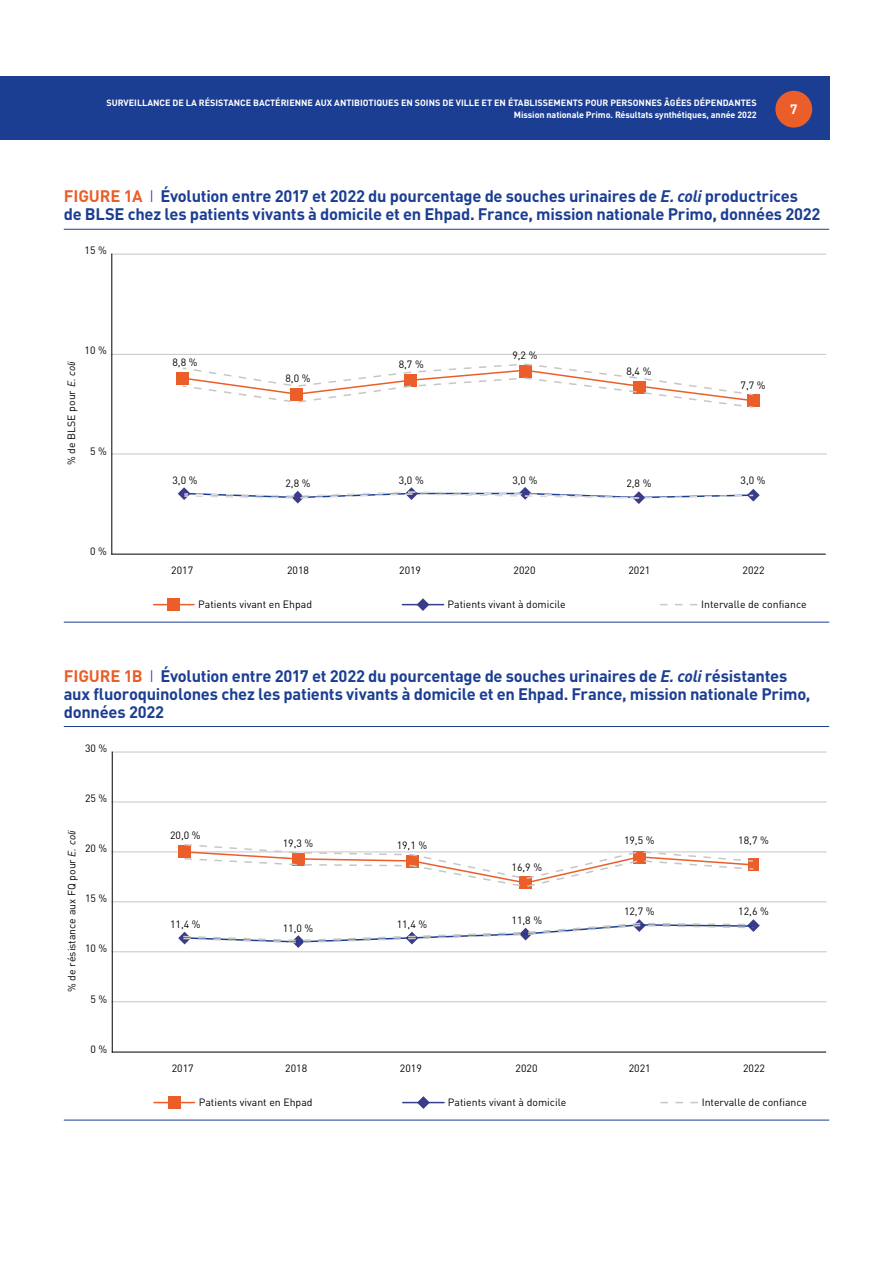
<style>
.page{position:relative;width:893px;height:1263px;background:#fff}
.page>*{position:absolute;margin:0;border:0;box-sizing:border-box;transform-origin:0 0}
.FIG-Titre-Filet{font:700 16.5px/18px "DIN Pro";letter-spacing:-.015em;color:#1b3e92}
.t1{font:700 13.5px "DIN Pro";color:#fff}
.t2{font:10.5px "DIN Pro";color:#000}
.t3{font:700 9px/12px "DIN Pro";color:#fff;text-align:right}
.s1{color:#eb5e29}
.s2{font-weight:300}
.s3{font-style:italic}
</style>
<div class="page">
<div style="left:0;top:77px;width:829px;height:63px;background:#1b3e92"></div>
<div style="left:775px;top:91px;width:37px;height:37px;background:#eb5e29;border-radius:50%"></div>
<hr style="left:64px;top:229px;width:765px;height:1px;background:#1b3e92">
<hr style="left:111px;top:354px;width:715px;height:1px;background:#c6c6c6">
<hr style="left:111px;top:254px;width:715px;height:1px;background:#c6c6c6">
<hr style="left:112px;top:454px;width:715px;height:1px;background:#c6c6c6">
<hr style="left:111px;top:254px;width:1px;height:300px;background:#000">
<hr style="left:112px;top:554px;width:713px;height:1px;background:#000">
<div style="left:176px;top:372px;width:13px;height:12px;background:#eb5e29"></div>
<div style="left:747px;top:394px;width:13px;height:13px;background:#eb5e29"></div>
<svg style="left:178px;top:487px;width:582px;height:17px"></svg>
<svg style="left:181px;top:363px;width:572px;height:45px"></svg>
<div style="left:167px;top:598px;width:13px;height:13px;background:#eb5e29"></div>
<svg style="left:417px;top:598px;width:12px;height:13px"></svg>
<svg style="left:660px;top:604px;width:37px;height:1px"></svg>
<hr style="left:402px;top:604px;width:42px;height:1px;background:#3a3b89">
<svg style="left:154px;top:604px;width:40px;height:1px"></svg>
<hr style="left:64px;top:622px;width:765px;height:1px;background:#1b3e92">
<hr style="left:64px;top:726px;width:765px;height:1px;background:#1b3e92">
<hr style="left:112px;top:851px;width:714px;height:1px;background:#c6c6c6">
<hr style="left:112px;top:901px;width:714px;height:1px;background:#c6c6c6">
<hr style="left:112px;top:951px;width:714px;height:1px;background:#c6c6c6">
<hr style="left:112px;top:1001px;width:714px;height:1px;background:#c6c6c6">
<hr style="left:112px;top:802px;width:714px;height:1px;background:#c6c6c6">
<hr style="left:112px;top:752px;width:714px;height:1px;background:#c6c6c6">
<hr style="left:112px;top:752px;width:1px;height:300px;background:#000">
<hr style="left:112px;top:1052px;width:714px;height:1px;background:#000">
<div style="left:178px;top:845px;width:13px;height:13px;background:#eb5e29"></div>
<div style="left:519px;top:876px;width:13px;height:13px;background:#eb5e29"></div>
<div style="left:748px;top:858px;width:11px;height:13px;background:#eb5e29"></div>
<svg style="left:184px;top:844px;width:571px;height:43px"></svg>
<svg style="left:178px;top:919px;width:582px;height:29px"></svg>
<div style="left:168px;top:1096px;width:13px;height:13px;background:#eb5e29"></div>
<svg style="left:417px;top:1096px;width:13px;height:13px"></svg>
<svg style="left:660px;top:1102px;width:38px;height:1px"></svg>
<hr style="left:403px;top:1102px;width:41px;height:1px;background:#3a3b89">
<svg style="left:154px;top:1102px;width:41px;height:1px"></svg>
<hr style="left:64px;top:1119px;width:765px;height:1px;background:#1b3e92">
<p class="t3" style="left:106px;top:96px;width:652px">SURVEILLANCE DE LA RÉSISTANCE BACTÉRIENNE AUX ANTIBIOTIQUES EN SOINS DE VILLE ET EN ÉTABLISSEMENTS POUR PERSONNES ÂGÉES DÉPENDANTES<br>Mission nationale Primo. Résultats synthétiques, année 2022</p>
<p class="t1" style="left:790px;top:98px;width:9px">7</p>
<p class="FIG-Titre-Filet" style="left:64px;top:185px;width:758px"><span class="s1">FIGURE 1A</span> <span class="s2">I</span> Évolution entre 2017 et 2022 du pourcentage de souches urinaires de <span class="s3">E. coli</span> productrices<br>de BLSE chez les patients vivants à domicile et en Ehpad. France, mission nationale Primo, données 2022</p>
<p class="t2" style="left:85px;top:242px;width:24px">15 %</p>
<p class="t2" style="left:63px;top:465px;width:106px;rotate:-90deg">% de BLSE pour <span class="s3">E. coli</span></p>
<p class="t2" style="left:85px;top:342px;width:24px">10 %</p>
<p class="t2" style="left:90px;top:442px;width:18px">5 %</p>
<p class="t2" style="left:90px;top:543px;width:18px">0 %</p>
<p class="t2" style="left:172px;top:354px;width:27px">8,8 %</p>
<p class="t2" style="left:285px;top:370px;width:27px">8,0 %</p>
<p class="t2" style="left:399px;top:356px;width:27px">8,7 %</p>
<p class="t2" style="left:512px;top:347px;width:27px">9,2 %</p>
<p class="t2" style="left:626px;top:362px;width:27px">8,4 %</p>
<p class="t2" style="left:741px;top:377px;width:27px">7,7 %</p>
<p class="t2" style="left:172px;top:471px;width:27px">3,0 %</p>
<p class="t2" style="left:285px;top:475px;width:27px">2,8 %</p>
<p class="t2" style="left:399px;top:471px;width:27px">3,0 %</p>
<p class="t2" style="left:512px;top:471px;width:27px">3,0 %</p>
<p class="t2" style="left:741px;top:472px;width:27px">3,0 %</p>
<p class="t2" style="left:626px;top:475px;width:27px">2,8 %</p>
<p class="t2" style="left:171px;top:561px;width:23px">2017</p>
<p class="t2" style="left:287px;top:561px;width:23px">2018</p>
<p class="t2" style="left:399px;top:561px;width:23px">2019</p>
<p class="t2" style="left:514px;top:561px;width:23px">2020</p>
<p class="t2" style="left:628px;top:561px;width:23px">2021</p>
<p class="t2" style="left:743px;top:561px;width:23px">2022</p>
<p class="t2" style="left:198px;top:596px;width:115px">Patients vivant en Ehpad</p>
<p class="t2" style="left:447px;top:596px;width:120px">Patients vivant à domicile</p>
<p class="t2" style="left:701px;top:596px;width:107px">Intervalle de confiance</p>
<p class="FIG-Titre-Filet" style="left:64px;top:665px;width:748px"><span class="s1">FIGURE 1B</span> <span class="s2">I</span> Évolution entre 2017 et 2022 du pourcentage de souches urinaires de <span class="s3">E. coli</span> résistantes aux fluoroquinolones chez les patients vivants à domicile et en Ehpad. France, mission nationale Primo, données 2022</p>
<p class="t2" style="left:85px;top:740px;width:24px">30 %</p>
<p class="t2" style="left:85px;top:790px;width:24px">25 %</p>
<p class="t2" style="left:63px;top:992px;width:163px;rotate:-90deg">% de résistance aux FQ pour <span class="s3">E. coli</span></p>
<p class="t2" style="left:85px;top:840px;width:24px">20 %</p>
<p class="t2" style="left:85px;top:890px;width:24px">15 %</p>
<p class="t2" style="left:85px;top:940px;width:24px">10 %</p>
<p class="t2" style="left:91px;top:990px;width:18px">5 %</p>
<p class="t2" style="left:91px;top:1041px;width:18px">0 %</p>
<p class="t2" style="left:170px;top:827px;width:32px">20,0 %</p>
<p class="t2" style="left:283px;top:835px;width:32px">19,3 %</p>
<p class="t2" style="left:738px;top:832px;width:32px">18,7 %</p>
<p class="t2" style="left:624px;top:832px;width:32px">19,5 %</p>
<p class="t2" style="left:397px;top:837px;width:32px">19,1 %</p>
<p class="t2" style="left:512px;top:859px;width:32px">16,9 %</p>
<p class="t2" style="left:170px;top:916px;width:32px">11,4 %</p>
<p class="t2" style="left:283px;top:919px;width:32px">11,0 %</p>
<p class="t2" style="left:397px;top:916px;width:32px">11,4 %</p>
<p class="t2" style="left:512px;top:912px;width:32px">11,8 %</p>
<p class="t2" style="left:624px;top:903px;width:32px">12,7 %</p>
<p class="t2" style="left:738px;top:903px;width:32px">12,6 %</p>
<p class="t2" style="left:172px;top:1059px;width:23px">2017</p>
<p class="t2" style="left:285px;top:1059px;width:23px">2018</p>
<p class="t2" style="left:400px;top:1059px;width:23px">2019</p>
<p class="t2" style="left:516px;top:1059px;width:23px">2020</p>
<p class="t2" style="left:629px;top:1059px;width:23px">2021</p>
<p class="t2" style="left:743px;top:1059px;width:23px">2022</p>
<p class="t2" style="left:199px;top:1094px;width:115px">Patients vivant en Ehpad</p>
<p class="t2" style="left:448px;top:1094px;width:120px">Patients vivant à domicile</p>
<p class="t2" style="left:702px;top:1094px;width:107px">Intervalle de confiance</p>
</div>
